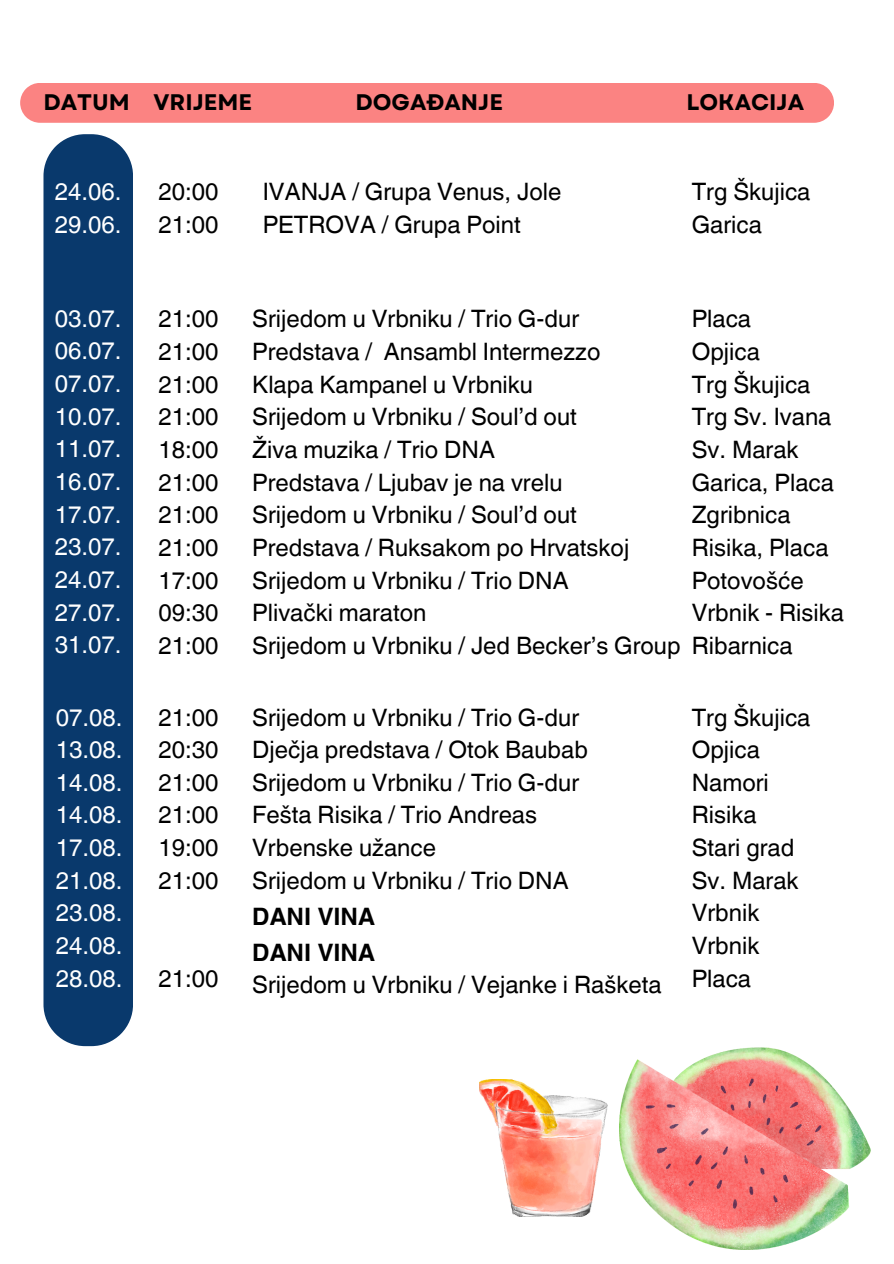
<style>
.page{position:relative;width:894px;height:1264px;background:#fff}
.page>*{position:absolute;margin:0;border:0;box-sizing:border-box;transform-origin:0 0}
.t1{font:24px "Helvetica World";color:#000}
.t2{font:24px "Helvetica World";color:#fff}
.t3{font:700 24px "Helvetica World";color:#000}
.t4{font:700 22.5px "Garet";color:#000}
</style>
<div class="page">
<svg style="left:43px;top:134px;width:90px;height:912px;background:#1a4676"></svg>
<img style="left:619px;top:1047px;width:251px;height:202px">
<img style="left:479px;top:1079px;width:128px;height:137px">
<div style="left:20px;top:83px;width:813px;height:40px;background:#fb8382"></div>
<h1 class="t4" style="left:43px;top:85px;width:88px">DATUM</h1>
<h1 class="t4" style="left:153px;top:85px;width:100px">VRIJEME</h1>
<p class="t4" style="left:355px;top:85px;width:149px">DOGAĐANJE</p>
<p class="t2" style="left:55px;top:177px;width:68px">24.06.</p>
<p class="t2" style="left:55px;top:210px;width:68px">29.06.</p>
<p class="t1" style="left:158px;top:177px;width:62px">20:00</p>
<p class="t1" style="left:158px;top:210px;width:62px">21:00</p>
<p class="t1" style="left:263px;top:177px;width:300px">IVANJA / Grupa Venus, Jole</p>
<p class="t1" style="left:263px;top:210px;width:259px">PETROVA / Grupa Point</p>
<p class="t4" style="left:686px;top:85px;width:119px">LOKACIJA</p>
<p class="t1" style="left:691px;top:177px;width:120px">Trg Škujica</p>
<p class="t1" style="left:691px;top:210px;width:72px">Garica</p>
<p class="t2" style="left:55px;top:304px;width:68px">03.07.</p>
<p class="t2" style="left:55px;top:337px;width:68px">06.07.</p>
<p class="t2" style="left:55px;top:369px;width:68px">07.07.</p>
<p class="t2" style="left:55px;top:402px;width:68px">10.07.</p>
<p class="t2" style="left:55px;top:435px;width:68px">11.07.</p>
<p class="t2" style="left:55px;top:467px;width:68px">16.07.</p>
<p class="t2" style="left:55px;top:500px;width:68px">17.07.</p>
<p class="t2" style="left:55px;top:532px;width:68px">23.07.</p>
<p class="t2" style="left:55px;top:565px;width:68px">24.07.</p>
<p class="t2" style="left:55px;top:598px;width:68px">27.07.</p>
<p class="t2" style="left:55px;top:630px;width:68px">31.07.</p>
<p class="t2" style="left:56px;top:703px;width:68px">07.08.</p>
<p class="t2" style="left:56px;top:735px;width:68px">13.08.</p>
<p class="t2" style="left:56px;top:768px;width:68px">14.08.</p>
<p class="t2" style="left:56px;top:800px;width:68px">14.08.</p>
<p class="t2" style="left:56px;top:833px;width:68px">17.08.</p>
<p class="t2" style="left:56px;top:866px;width:68px">21.08.</p>
<p class="t2" style="left:56px;top:898px;width:68px">23.08.</p>
<p class="t2" style="left:56px;top:931px;width:68px">24.08.</p>
<p class="t2" style="left:56px;top:964px;width:68px">28.08.</p>
<p class="t1" style="left:158px;top:305px;width:62px">21:00</p>
<p class="t1" style="left:158px;top:337px;width:62px">21:00</p>
<p class="t1" style="left:158px;top:370px;width:62px">21:00</p>
<p class="t1" style="left:158px;top:403px;width:62px">21:00</p>
<p class="t1" style="left:158px;top:435px;width:62px">18:00</p>
<p class="t1" style="left:158px;top:468px;width:62px">21:00</p>
<p class="t1" style="left:158px;top:500px;width:62px">21:00</p>
<p class="t1" style="left:158px;top:533px;width:62px">21:00</p>
<p class="t1" style="left:158px;top:566px;width:62px">17:00</p>
<p class="t1" style="left:158px;top:598px;width:62px">09:30</p>
<p class="t1" style="left:158px;top:631px;width:62px">21:00</p>
<p class="t1" style="left:158px;top:703px;width:62px">21:00</p>
<p class="t1" style="left:158px;top:735px;width:62px">20:30</p>
<p class="t1" style="left:158px;top:768px;width:62px">21:00</p>
<p class="t1" style="left:158px;top:800px;width:62px">21:00</p>
<p class="t1" style="left:158px;top:833px;width:62px">19:00</p>
<p class="t1" style="left:158px;top:866px;width:62px">21:00</p>
<p class="t1" style="left:158px;top:964px;width:62px">21:00</p>
<p class="t1" style="left:252px;top:305px;width:328px">Srijedom u Vrbniku / Trio G-dur</p>
<p class="t1" style="left:252px;top:337px;width:349px">Predstava / Ansambl Intermezzo</p>
<p class="t1" style="left:252px;top:370px;width:282px">Klapa Kampanel u Vrbniku</p>
<p class="t1" style="left:252px;top:403px;width:326px">Srijedom u Vrbniku / Soul’d out</p>
<p class="t1" style="left:252px;top:435px;width:244px">Živa muzika / Trio DNA</p>
<p class="t1" style="left:252px;top:468px;width:311px">Predstava / Ljubav je na vrelu</p>
<p class="t1" style="left:252px;top:500px;width:326px">Srijedom u Vrbniku / Soul’d out</p>
<p class="t1" style="left:252px;top:533px;width:378px">Predstava / Ruksakom po Hrvatskoj</p>
<p class="t1" style="left:252px;top:566px;width:318px">Srijedom u Vrbniku / Trio DNA</p>
<p class="t1" style="left:252px;top:598px;width:175px">Plivački maraton</p>
<p class="t1" style="left:252px;top:631px;width:430px">Srijedom u Vrbniku / Jed Becker’s Group</p>
<p class="t1" style="left:691px;top:305px;width:61px">Placa</p>
<p class="t1" style="left:691px;top:337px;width:70px">Opjica</p>
<p class="t1" style="left:691px;top:370px;width:120px">Trg Škujica</p>
<p class="t1" style="left:691px;top:403px;width:141px">Trg Sv. Ivana</p>
<p class="t1" style="left:691px;top:435px;width:108px">Sv. Marak</p>
<p class="t1" style="left:691px;top:468px;width:144px">Garica, Placa</p>
<p class="t1" style="left:691px;top:500px;width:100px">Zgribnica</p>
<p class="t1" style="left:691px;top:533px;width:138px">Risika, Placa</p>
<p class="t1" style="left:691px;top:566px;width:113px">Potovošće</p>
<p class="t1" style="left:691px;top:598px;width:154px">Vrbnik - Risika</p>
<p class="t1" style="left:691px;top:631px;width:102px">Ribarnica</p>
<p class="t1" style="left:252px;top:703px;width:328px">Srijedom u Vrbniku / Trio G-dur</p>
<p class="t1" style="left:252px;top:735px;width:337px">Dječja predstava / Otok Baubab</p>
<p class="t1" style="left:252px;top:768px;width:328px">Srijedom u Vrbniku / Trio G-dur</p>
<p class="t1" style="left:252px;top:800px;width:286px">Fešta Risika / Trio Andreas</p>
<p class="t1" style="left:252px;top:833px;width:185px">Vrbenske užance</p>
<p class="t1" style="left:252px;top:866px;width:318px">Srijedom u Vrbniku / Trio DNA</p>
<p class="t3" style="left:252px;top:896px;width:124px">DANI VINA</p>
<p class="t3" style="left:252px;top:932px;width:124px">DANI VINA</p>
<p class="t1" style="left:252px;top:970px;width:411px">Srijedom u Vrbniku / Vejanke i Rašketa</p>
<p class="t1" style="left:691px;top:703px;width:120px">Trg Škujica</p>
<p class="t1" style="left:691px;top:735px;width:70px">Opjica</p>
<p class="t1" style="left:691px;top:768px;width:79px">Namori</p>
<p class="t1" style="left:691px;top:800px;width:66px">Risika</p>
<p class="t1" style="left:691px;top:833px;width:104px">Stari grad</p>
<p class="t1" style="left:691px;top:866px;width:108px">Sv. Marak</p>
<p class="t1" style="left:691px;top:898px;width:69px">Vrbnik</p>
<p class="t1" style="left:691px;top:931px;width:69px">Vrbnik</p>
<p class="t1" style="left:691px;top:964px;width:61px">Placa</p>
</div>
